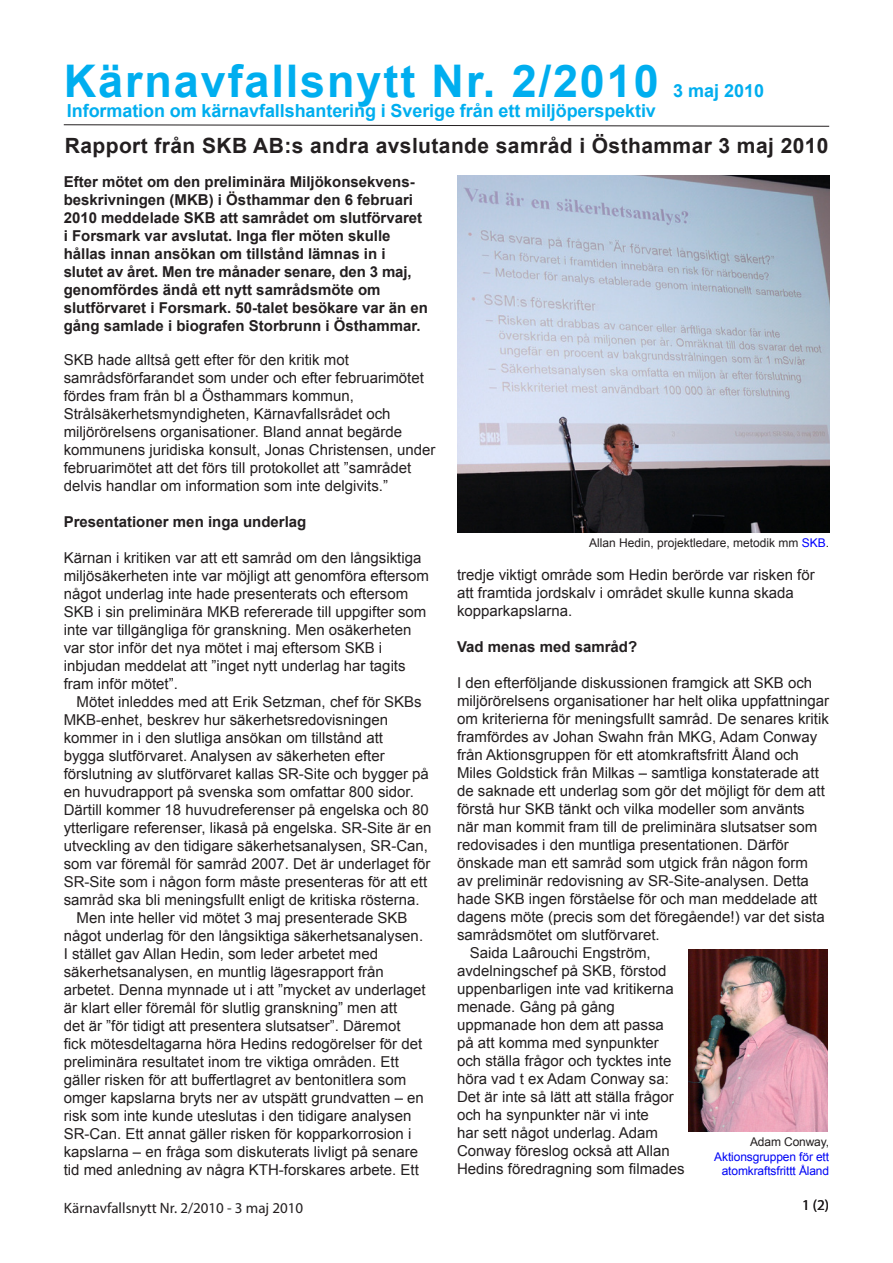
<style>
.page{position:relative;width:893px;height:1263px;background:#fff}
.page>*{position:absolute;margin:0;border:0;box-sizing:border-box;transform-origin:0 0}
.t1{font:700 45px "Arial";letter-spacing:.04em;color:#00aeef}
.Ingress1{font:700 21px "Arial";letter-spacing:.02em;color:#231f20}
.t2{font:700 18px "Arial";letter-spacing:-.005em;color:#00aeef}
.Normal_1st{font:15px/18px "Arial";color:#231f20}
.Normal_1st-2{font:700 15px/18px "Arial";color:#231f20}
.t3{font:15px "Myriad Pro";color:#231f20}
.Normal_1st-3{font:12px/14.4px "Arial";letter-spacing:-.01em;color:#0004f6;text-align:right}
.PhotoCaption{font:12px "Arial";color:#231f20}
.s1{color:#00f}
.s2{color:#231f20}
</style>
<div class="page">
<svg style="left:63px;top:124px;width:767px;height:3px"></svg>
<img style="left:457px;top:176px;width:372px;height:357px">
<img style="left:689px;top:949px;width:138px;height:183px">
<p class="t1" style="left:64px;top:51px;width:596px">Kärnavfallsnytt Nr. 2/2010</p>
<p class="t2" style="left:673px;top:78px;width:93px">3 maj 2010</p>
<p class="t2" style="left:67px;top:99px;width:590px">Information om kärnavfallshantering i Sverige från ett miljöperspektiv</p>
<p class="Ingress1" style="left:65px;top:132px;width:765px">Rapport från SKB AB:s andra avslutande samråd i Östhammar 3 maj 2010</p>
<p class="Normal_1st-2" style="left:64px;top:173px;width:366px">Efter mötet om den preliminära Miljökonsekvens&shy;beskrivningen (MKB) i Östhammar den 6 februari 2010 meddelade SKB att samrådet om slutförvaret i Forsmark var avslutat. Inga fler möten skulle hållas innan ansökan om tillstånd lämnas in i slutet av året. Men tre månader senare, den 3 maj, genomfördes ändå ett nytt samrådsmöte om slutförvaret i Forsmark. 50-talet besökare var än en gång samlade i biografen Storbrunn i Östhammar.</p>
<p class="Normal_1st" style="left:64px;top:350px;width:373px">SKB hade alltså gett efter för den kritik mot samrådsförfarandet som under och efter februarimötet fördes fram från bl a Östhammars kommun, Strålsäkerhetsmyndigheten, Kärnavfallsrådet och miljörörelsens organisationer. Bland annat begärde kommunens juridiska konsult, Jonas Christensen, under februarimötet att det förs till protokollet att ”samrådet delvis handlar om information som inte delgivits.”</p>
<p class="Normal_1st-2" style="left:64px;top:513px;width:244px">Presentationer men inga underlag</p>
<p class="Normal_1st" style="left:64px;top:548px;width:367px">Kärnan i kritiken var att ett samråd om den långsiktiga miljösäkerheten inte var möjligt att genomföra eftersom något underlag inte hade presenterats och eftersom SKB i sin preliminära MKB refererade till uppgifter som inte var tillgängliga för granskning. Men osäkerheten var stor inför det nya mötet i maj eftersom SKB i inbjudan meddelat att ”inget nytt underlag har tagits fram inför mötet”.</p>
<p class="Normal_1st" style="left:64px;top:692px;width:369px;text-indent:13px">Mötet inleddes med att Erik Setzman, chef för SKBs MKB-enhet, beskrev hur säkerhetsredovisningen kommer in i den slutliga ansökan om tillstånd att<br>bygga slutförvaret. Analysen av säkerheten efter förslutning av slutförvaret kallas SR-Site och bygger på en huvudrapport på svenska som omfattar 800 sidor.<br>Därtill kommer 18 huvudreferenser på engelska och 80 ytterligare referenser, likaså på engelska. SR-Site är en utveckling av den tidigare säkerhetsanalysen, SR-Can, som var föremål för samråd 2007. Det är underlaget för SR-Site som i någon form måste presenteras för att ett samråd ska bli meningsfullt enligt de kritiska rösterna.</p>
<p class="Normal_1st" style="left:64px;top:908px;width:363px;text-indent:13px">Men inte heller vid mötet 3 maj presenterade SKB något underlag för den långsiktiga säkerhetsanalysen.<br>I stället gav Allan Hedin, som leder arbetet med säkerhetsanalysen, en muntlig lägesrapport från arbetet. Denna mynnade ut i att ”mycket av underlaget är klart eller föremål för slutlig granskning” men att<br>det är ”för tidigt att presentera slutsatser”. Däremot fick mötesdeltagarna höra Hedins redogörelser för det preliminära resultatet inom tre viktiga områden. Ett gäller risken för att buffertlagret av bentonitlera som omger kapslarna bryts ner av utspätt grundvatten – en risk som inte kunde uteslutas i den tidigare analysen SR-Can. Ett annat gäller risken för kopparkorrosion i kapslarna – en fråga som diskuterats livligt på senare tid med anledning av några KTH-forskares arbete. Ett</p>
<p class="t3" style="left:64px;top:1198px;width:241px">Kärnavfallsnytt Nr. 2/2010 - 3 maj 2010</p>
<p class="PhotoCaption" style="left:589px;top:535px;width:242px">Allan Hedin, projektledare, metodik mm <span class="s1">SKB</span>.</p>
<p class="Normal_1st" style="left:457px;top:566px;width:359px">tredje viktigt område som Hedin berörde var risken för att framtida jordskalv i området skulle kunna skada kopparkapslarna.</p>
<p class="Normal_1st-2" style="left:457px;top:639px;width:182px">Vad menas med samråd?</p>
<p class="Normal_1st" style="left:457px;top:674px;width:374px">I den efterföljande diskussionen framgick att SKB och miljörörelsens organisationer har helt olika uppfattningar om kriterierna för meningsfullt samråd. De senares kritik framfördes av Johan Swahn från MKG, Adam Conway från Aktionsgruppen för ett atomkraftsfritt Åland och Miles Goldstick från Milkas – samtliga konstaterade att de saknade ett underlag som gör det möjligt för dem att förstå hur SKB tänkt och vilka modeller som använts när man kommit fram till de preliminära slutsatser som redovisades i den muntliga presentationen. Därför önskade man ett samråd som utgick från någon form<br>av preliminär redovisning av SR-Site-analysen. Detta hade SKB ingen förståelse för och man meddelade att dagens möte (precis som det föregående!) var det sista samrådsmötet om slutförvaret.</p>
<p class="Normal_1st" style="left:457px;top:944px;width:229px;text-indent:13px">Saida Laârouchi Engström, avdelningschef på SKB, förstod uppenbarligen inte vad kritikerna menade. Gång på gång uppmanade hon dem att passa<br>på att komma med synpunkter och ställa frågor och tycktes inte höra vad t ex Adam Conway sa:<br>Det är inte så lätt att ställa frågor och ha synpunkter när vi inte<br>har sett något underlag. Adam<br>Conway föreslog också att Allan<br>Hedins föredragning som filmades</p>
<p class="t3" style="left:802px;top:1196px;width:29px">1 (2)</p>
<p class="Normal_1st-3" style="left:714px;top:1135px;width:116px"><span class="s2">Adam Conway,<br></span>Aktionsgruppen för ett</p>
<p class="Normal_1st-3" style="left:722px;top:1164px;width:109px">atomkraftsfrittt Åland</p>
</div>
